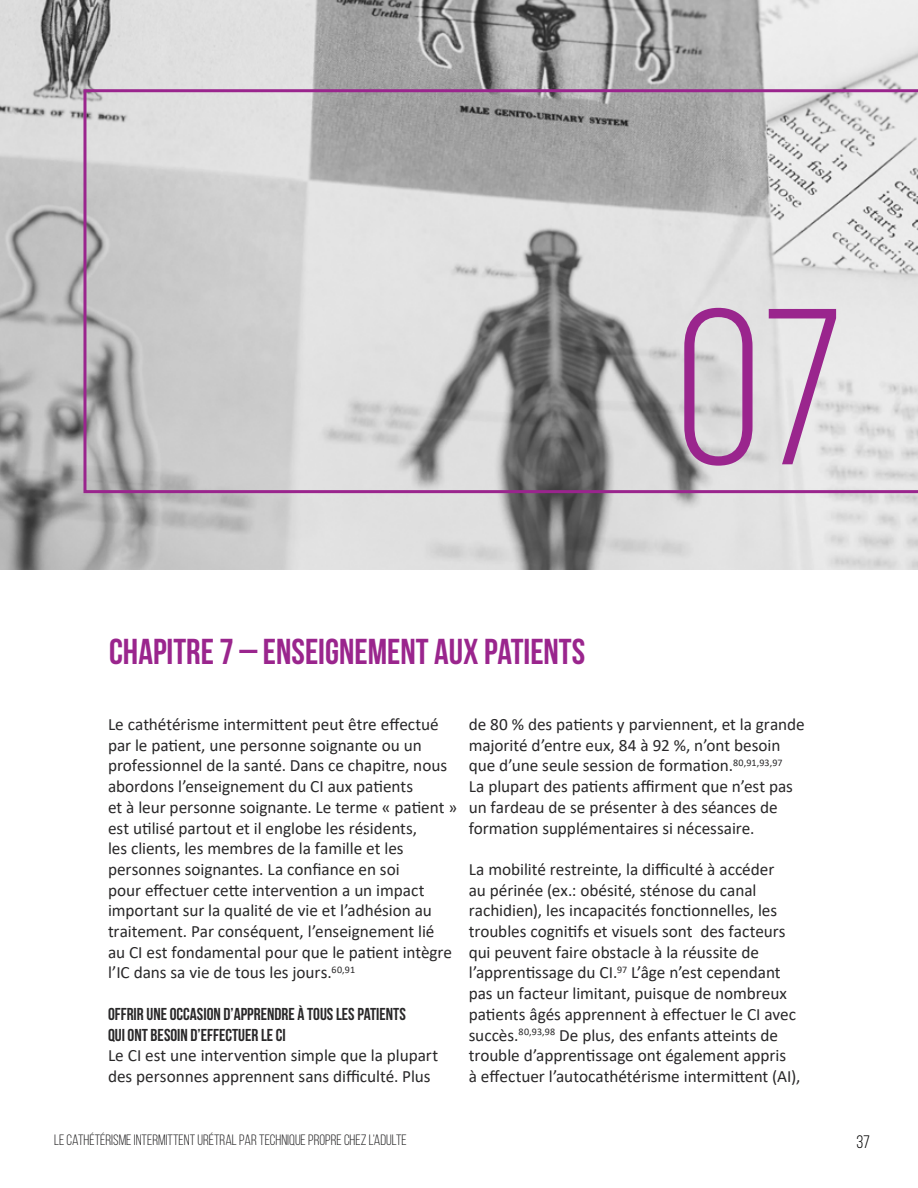
<style>
.page{position:relative;width:918px;height:1188px;background:#fff}
.page>*{position:absolute;margin:0;border:0;box-sizing:border-box;transform-origin:0 0}
.t1{font:221.7px "Bebas Neue";color:#9a258d}
.t2{font:700 36px "Bebas Neue";color:#9a258d}
.t3{font:18px "Bebas Neue";color:#000}
.t4{font:17.25px/20.7px "Calibri";letter-spacing:-.005em;color:#292829}
.t5{font:700 17.25px/20.7px "Bebas Neue";color:#292829}
.t6{font:15px "Bebas Neue";color:#292829}
</style>
<div class="page">
<img style="left:0;top:0;width:918px;height:570px">
<svg style="left:83px;top:89px;width:835px;height:404px;background:#c5c3c5"></svg>
<h2 class="t2" style="left:109px;top:632px;width:478px">CHAPITRE 7 – ENSEIGNEMENT AUX PATIENTS</h2>
<h1 class="t1" style="left:676px;top:269px;width:170px">07</h1>
<p class="t4" style="left:108px;top:714px;width:351px">Le cathétérisme intermittent peut être effectué par le patient, une personne soignante ou un professionnel de la santé. Dans ce chapitre, nous abordons l’enseignement du CI aux patients<br>et à leur personne soignante. Le terme « patient » est utilisé partout et il englobe les résidents,<br>les clients, les membres de la famille et les personnes soignantes. La confiance en soi<br>pour effectuer cette intervention a un impact important sur la qualité de vie et l’adhésion au traitement. Par conséquent, l’enseignement lié<br>au CI est fondamental pour que le patient intègre l’IC dans sa vie de tous les jours.<sup>60,91</sup></p>
<p class="t5" style="left:108px;top:1003px;width:299px">OFFRIR UNE OCCASION D’APPRENDRE À TOUS LES PATIENTS<br>QUI ONT BESOIN D’EFFECTUER LE CI</p>
<p class="t4" style="left:108px;top:1045px;width:332px">Le CI est une intervention simple que la plupart des personnes apprennent sans difficulté. Plus</p>
<p class="t4" style="left:469px;top:714px;width:338px">de 80 % des patients y parviennent, et la grande majorité d’entre eux, 84 à 92 %, n’ont besoin que d’une seule session de formation.<sup>80,91,93,97<br></sup>La plupart des patients affirment que n’est pas un fardeau de se présenter à des séances de formation supplémentaires si nécessaire.</p>
<p class="t4" style="left:469px;top:858px;width:333px">La mobilité restreinte, la difficulté à accéder<br>au périnée (ex.: obésité, sténose du canal rachidien), les incapacités fonctionnelles, les troubles cognitifs et visuels sont des facteurs qui peuvent faire obstacle à la réussite de l’apprentissage du CI.<sup>97</sup> L’âge n’est cependant pas un facteur limitant, puisque de nombreux patients âgés apprennent à effectuer le CI avec succès.<sup>80,93,98</sup> De plus, des enfants atteints de trouble d’apprentissage ont également appris<br>à effectuer l’autocathétérisme intermittent (AI),</p>
<p class="t6" style="left:54px;top:1132px;width:354px">LE CATHÉTÉRISME INTERMITTENT URÉTRAL PAR TECHNIQUE PROPRE CHEZ L’ADULTE</p>
<p class="t3" style="left:856px;top:1132px;width:15px">37</p>
</div>
